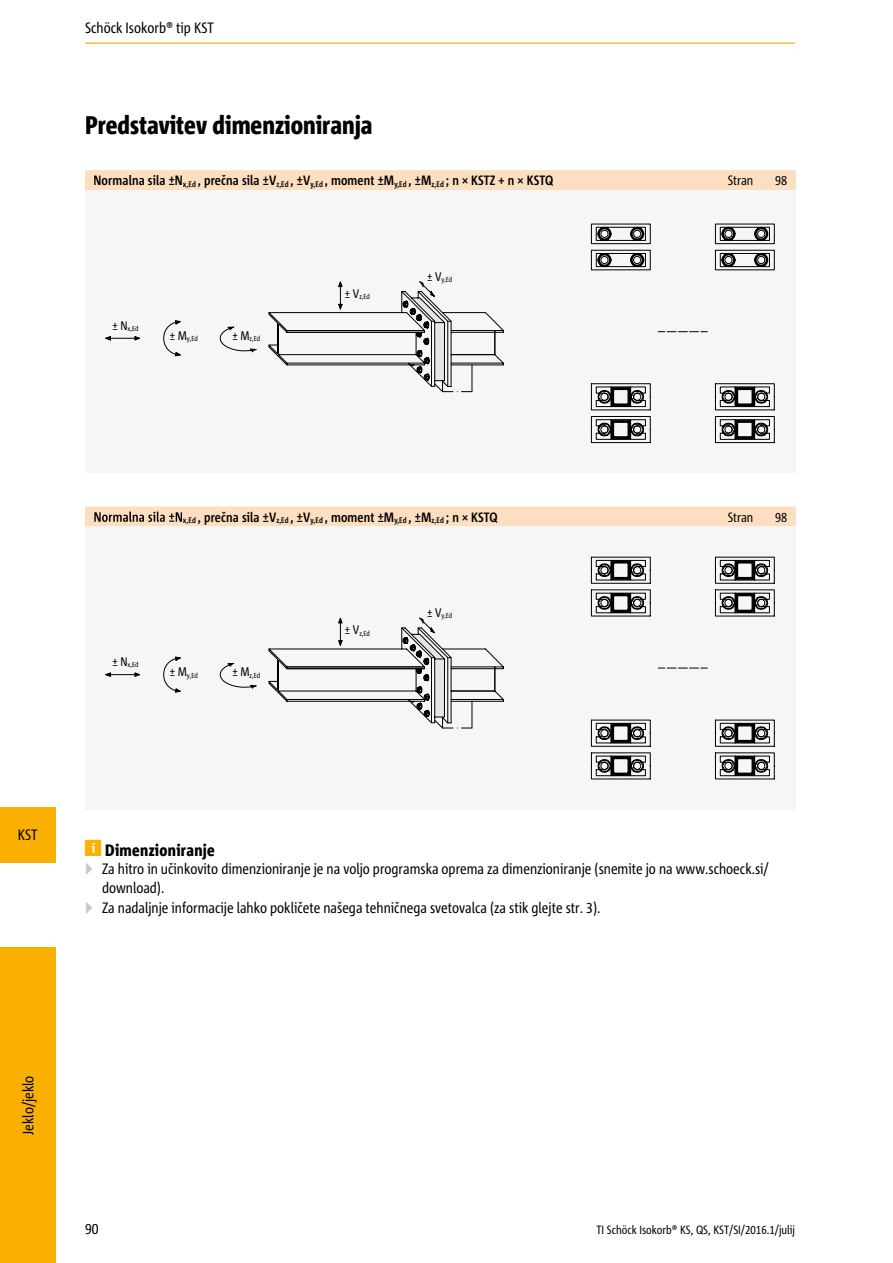
<style>
.page{position:relative;width:893px;height:1263px;background:#fff}
.page>*{position:absolute;margin:0;border:0;box-sizing:border-box;transform-origin:0 0}
.t1{font:800 25.5px "Corpid Cd Schoeck";color:#000}
.t2{font:800 16.5px "Corpid Cd Schoeck";letter-spacing:.02em;color:#000}
.t3{font:15px "Corpid Cd Schoeck";color:#000}
.t4{font:700 13.5px "Corpid Cd Schoeck";letter-spacing:.01em;color:#000}
.t5{font:13.5px "Corpid Cd Schoeck";color:#000}
.t6{font:12px "Corpid Cd Schoeck";color:#000}
.t7{font:7.2px "Corpid Cd Schoeck";letter-spacing:-.01em;color:#000}
.s1{font-weight:400;color:#f9b000}
.s2{color:#c6c6c6}
</style>
<div class="page">
<div style="left:0;top:947px;width:55px;height:316px;background:#f9b000"></div>
<div style="left:0;top:807px;width:55px;height:55px;background:#f9b000"></div>
<hr style="left:85px;top:43px;width:710px;height:1px;background:#f9b000">
<div style="left:85px;top:170px;width:711px;height:20px;background:#fcdfc1"></div>
<div style="left:94px;top:175px;width:88px;height:11px;background:#fcdfc1"></div>
<div style="left:183px;top:181px;width:13px;height:7px;background:#fcdfc1"></div>
<div style="left:198px;top:175px;width:78px;height:13px;background:#fcdfc1"></div>
<div style="left:277px;top:181px;width:12px;height:7px;background:#fcdfc1"></div>
<div style="left:291px;top:176px;width:19px;height:12px;background:#fcdfc1"></div>
<div style="left:311px;top:181px;width:12px;height:8px;background:#fcdfc1"></div>
<div style="left:325px;top:176px;width:68px;height:12px;background:#fcdfc1"></div>
<div style="left:394px;top:181px;width:13px;height:8px;background:#fcdfc1"></div>
<div style="left:409px;top:176px;width:22px;height:12px;background:#fcdfc1"></div>
<div style="left:432px;top:181px;width:12px;height:7px;background:#fcdfc1"></div>
<div style="left:446px;top:176px;width:107px;height:12px;background:#fcdfc1"></div>
<div style="left:728px;top:176px;width:24px;height:9px;background:#fcdfc1"></div>
<div style="left:776px;top:176px;width:11px;height:9px;background:#fcdfc1"></div>
<svg style="left:105px;top:281px;width:399px;height:111px"></svg>
<svg style="left:590px;top:223px;width:185px;height:48px"></svg>
<svg style="left:590px;top:383px;width:61px;height:60px"></svg>
<svg style="left:714px;top:383px;width:61px;height:60px"></svg>
<svg style="left:658px;top:331px;width:49px;height:1px"></svg>
<svg style="left:85px;top:506px;width:711px;height:20px;background:#fce0c3"></svg>
<svg style="left:94px;top:512px;width:88px;height:10px"></svg>
<div style="left:183px;top:517px;width:13px;height:8px;background:#fcdfc1"></div>
<div style="left:198px;top:511px;width:78px;height:13px;background:#fcdfc1"></div>
<div style="left:277px;top:517px;width:12px;height:8px;background:#fcdfc1"></div>
<div style="left:291px;top:512px;width:19px;height:12px;background:#fcdfc1"></div>
<div style="left:311px;top:517px;width:12px;height:8px;background:#fcdfc1"></div>
<div style="left:325px;top:512px;width:68px;height:12px;background:#fcdfc1"></div>
<div style="left:394px;top:517px;width:13px;height:8px;background:#fcdfc1"></div>
<div style="left:409px;top:512px;width:22px;height:12px;background:#fcdfc1"></div>
<div style="left:432px;top:517px;width:12px;height:8px;background:#fcdfc1"></div>
<div style="left:446px;top:512px;width:52px;height:12px;background:#fcdfc1"></div>
<div style="left:728px;top:512px;width:24px;height:10px;background:#fcdfc1"></div>
<div style="left:776px;top:513px;width:11px;height:9px;background:#fcdfc1"></div>
<svg style="left:105px;top:617px;width:399px;height:112px"></svg>
<svg style="left:590px;top:719px;width:61px;height:61px"></svg>
<svg style="left:714px;top:719px;width:61px;height:61px"></svg>
<svg style="left:590px;top:556px;width:118px;height:113px"></svg>
<svg style="left:714px;top:556px;width:61px;height:61px"></svg>
<p class="t3" style="left:85px;top:18px;width:130px">Schöck Isokorb® tip KST</p>
<h1 class="t1" style="left:85px;top:109px;width:289px">Predstavitev dimenzioniranja</h1>
<p class="t4" style="left:94px;top:172px;width:461px">Normalna sila ±N<sub>x,Ed</sub> , prečna sila ±V<sub>z,Ed</sub> , ±V<sub>y,Ed</sub> , moment ±M<sub>y,Ed</sub> , ±M<sub>z,Ed</sub> ; n × KSTZ + n × KSTQ</p>
<p class="t5" style="left:728px;top:172px;width:27px">Stran</p>
<p class="t5" style="left:775px;top:172px;width:14px">98</p>
<p class="t7" style="left:112px;top:324px;width:28px"><sup>±</sup> <sup>N</sup>x,Ed</p>
<p class="t7" style="left:170px;top:334px;width:30px"><sup>±</sup> <sup>M</sup>y,Ed</p>
<p class="t7" style="left:232px;top:334px;width:29px"><sup>±</sup> <sup>M</sup>z,Ed</p>
<p class="t7" style="left:345px;top:292px;width:26px"><sup>±</sup> <sup>V</sup>z,Ed</p>
<p class="t7" style="left:427px;top:275px;width:27px"><sup>±</sup> <sup>V</sup>y,Ed</p>
<p class="t4" style="left:183px;top:508px;width:316px"><sub>x,Ed</sub> , prečna sila ±V<sub>z,Ed</sub> , ±V<sub>y,Ed</sub> , moment ±M<sub>y,Ed</sub> , ±M<sub>z,Ed</sub> ; n × KSTQ</p>
<p class="t5" style="left:728px;top:508px;width:27px">Stran</p>
<p class="t5" style="left:775px;top:508px;width:14px">98</p>
<p class="t7" style="left:112px;top:660px;width:28px"><sup>±</sup> <sup>N</sup>x,Ed</p>
<p class="t7" style="left:170px;top:671px;width:30px"><sup>±</sup> <sup>M</sup>y,Ed</p>
<p class="t7" style="left:232px;top:671px;width:29px"><sup>±</sup> <sup>M</sup>z,Ed</p>
<p class="t7" style="left:345px;top:628px;width:26px"><sup>±</sup> <sup>V</sup>z,Ed</p>
<p class="t7" style="left:427px;top:611px;width:27px"><sup>±</sup> <sup>V</sup>y,Ed</p>
<p class="t3" style="left:18px;top:826px;width:21px">KST</p>
<p class="t2" style="left:85px;top:839px;width:131px"><span class="s1">5</span> Dimenzioniranje</p>
<p class="t3" style="left:85px;top:859px;width:685px"><span class="s2">▶</span> Za hitro in učinkovito dimenzioniranje je na voljo programska oprema za dimenzioniranje (snemite jo na www.schoeck.si/</p>
<p class="t3" style="left:102px;top:879px;width:64px">download).</p>
<p class="t3" style="left:85px;top:898px;width:517px"><span class="s2">▶</span> Za nadaljnje informacije lahko pokličete našega tehničnega svetovalca (za stik glejte str. 3).</p>
<p class="t3" style="left:19px;top:1135px;width:61px;rotate:-90deg">Jeklo/jeklo</p>
<p class="t3" style="left:85px;top:1219px;width:15px">90</p>
<p class="t6" style="left:596px;top:1222px;width:200px">TI Schöck Isokorb® KS, QS, KST/SI/2016.1/julij</p>
</div>
